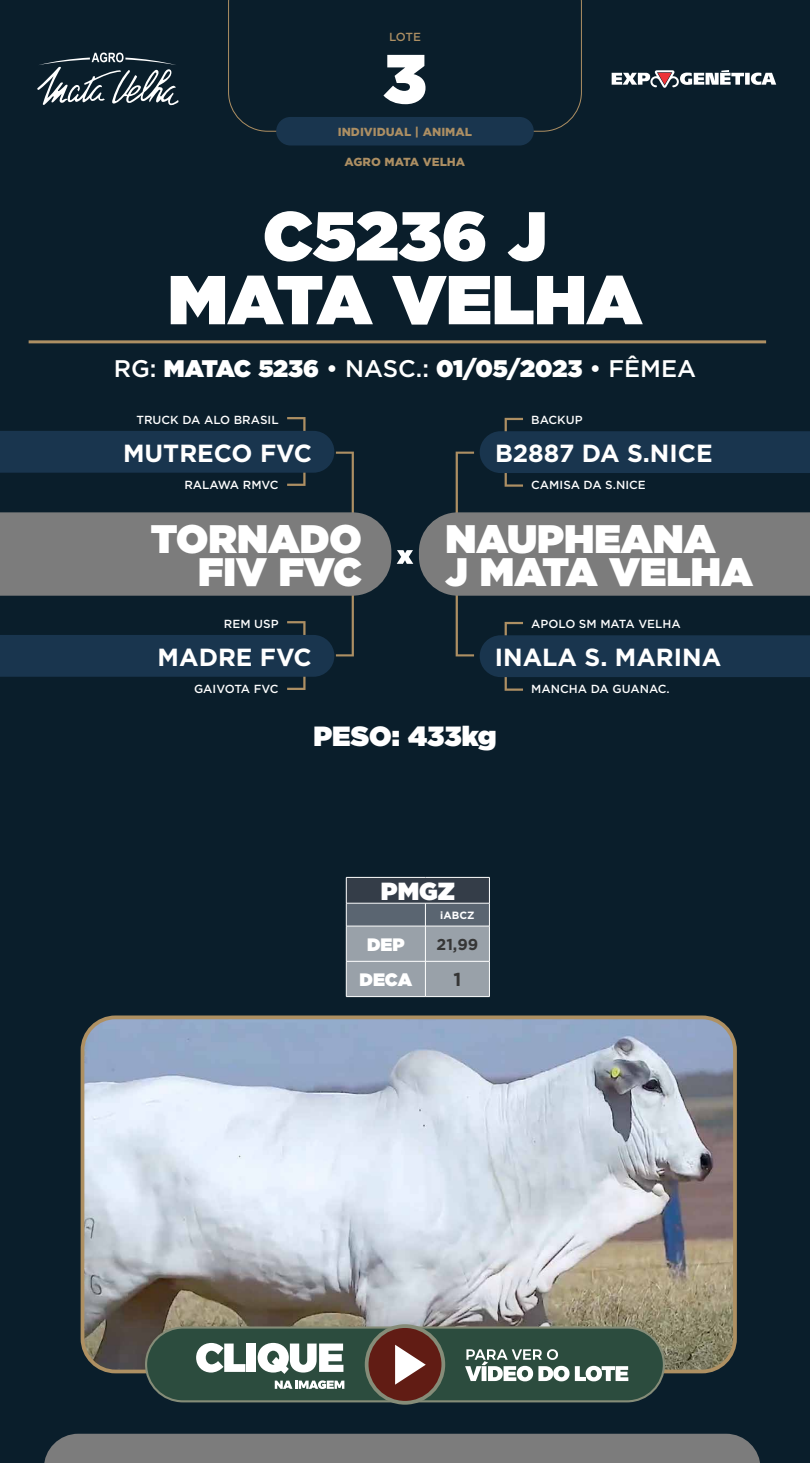
<style>
.page{position:relative;width:810px;height:1463px;background:#fff}
.page>*{position:absolute;margin:0;border:0;box-sizing:border-box;transform-origin:0 0}
.t1{font:900 69px/63.8px "Gotham";color:#fff;text-align:center}
.t2{font:900 39.75px/33px "Gotham";color:#fff;text-align:right}
.t3{font:900 27.75px "Gotham";color:#fff}
.t4{font:700 24.75px "Gotham";color:#fff}
.t5{font:900 24.75px "Gotham";color:#fff}
.t6{font:900 24px "Gotham";letter-spacing:-.005em;color:#fff}
.t7{font:700 18.75px "Gotham";color:#363636}
.t8{font:900 18px "Gotham";color:#fff}
.t9{font:700 15.75px "Gotham";color:#363636}
.t10{font:500 11.25px "Gotham S Sm";color:#fff}
.t11{font:900 11.25px "Gotham S Sm";color:#ad8f63}
.t12{font:500 11.25px "Gotham S Sm";letter-spacing:-.02em;color:#fff}
.t13{font:500 11.25px "Gotham S Sm";color:#ad8f63}
.t14{font:700 10.5px "Gotham";color:#fff}
.s1{font-weight:500}
</style>
<div class="page">
<div style="left:0;top:0;width:810px;height:1462px;background:#0a1e2b"></div>
<svg style="left:228px;top:0;width:354px;height:132px"></svg>
<svg style="left:397px;top:550px;width:16px;height:14px"></svg>
<img style="left:82px;top:1020px;width:650px;height:350px">
<div style="left:81px;top:1015px;width:656px;height:358px;border:4px solid #ae9062;border-radius:33px"></div>
<div style="left:146px;top:1327px;width:518px;height:74px;background:#2c4c3e;border-radius:37px"></div>
<div style="left:145px;top:1326px;width:520px;height:76px;border:2px solid #858c78;border-radius:37px"></div>
<div style="left:367px;top:1326px;width:76px;height:76px;background:#611c14;border-radius:50%"></div>
<svg style="left:395px;top:1344px;width:31px;height:40px"></svg>
<div style="left:365px;top:1324px;width:80px;height:80px;border:4px solid #858c78;border-radius:50%"></div>
<svg style="left:196px;top:1343px;width:49px;height:29px"></svg>
<div style="left:247px;top:1343px;width:9px;height:28px;background:#fff"></div>
<svg style="left:258px;top:1342px;width:85px;height:31px"></svg>
<svg style="left:275px;top:1380px;width:69px;height:9px"></svg>
<svg style="left:465px;top:1349px;width:163px;height:32px"></svg>
<svg style="left:419px;top:418px;width:391px;height:273px"></svg>
<div style="left:276px;top:117px;width:258px;height:28px;background:#19354e;border-radius:14px"></div>
<svg style="left:0;top:417px;width:391px;height:273px"></svg>
<hr style="left:346px;top:996px;width:79px;height:1px;background:#fff">
<hr style="left:425px;top:996px;width:65px;height:1px;background:#fff">
<svg style="left:346px;top:878px;width:144px;height:118px;background:#7c858e"></svg>
<hr style="left:346px;top:877px;width:79px;height:1px;background:#fff">
<hr style="left:425px;top:877px;width:65px;height:1px;background:#fff">
<hr style="left:346px;top:903px;width:79px;height:1px;background:#fff">
<hr style="left:425px;top:903px;width:65px;height:1px;background:#fff">
<div style="left:44px;top:1433px;width:716px;height:29px;background:#7c7c7c"></div>
<hr style="left:29px;top:340px;width:737px;height:3px;background:#ad8f63">
<svg style="left:37px;top:53px;width:142px;height:53px"></svg>
<svg style="left:612px;top:70px;width:164px;height:18px"></svg>
<p class="t13" style="left:389px;top:29px;width:33px">LOTE</p>
<h1 class="t1" style="left:384px;top:46px;width:44px">3</h1>
<p class="t11" style="left:338px;top:124px;width:136px">INDIVIDUAL | ANIMAL</p>
<p class="t11" style="left:345px;top:154px;width:122px">AGRO MATA VELHA</p>
<h1 class="t1" style="left:168px;top:203px;width:476px">C5236 J<br>MATA VELHA</h1>
<h3 class="t6" style="left:114px;top:351px;width:584px"><span class="s1">RG:</span> MATAC 5236 <span class="s1">• NASC.:</span> 01/05/2023 <span class="s1">• FÊMEA</span></h3>
<p class="t10" style="left:136px;top:412px;width:144px">TRUCK DA ALO BRASIL</p>
<p class="t10" style="left:531px;top:412px;width:53px">BACKUP</p>
<h3 class="t4" style="left:123px;top:436px;width:190px">MUTRECO FVC</h3>
<h3 class="t4" style="left:495px;top:437px;width:219px">B2887 DA S.NICE</h3>
<p class="t10" style="left:184px;top:477px;width:96px">RALAWA RMVC</p>
<p class="t10" style="left:531px;top:477px;width:116px">CAMISA DA S.NICE</p>
<h2 class="t2" style="left:151px;top:522px;width:213px">TORNADO<br>FIV FVC</h2>
<h2 class="t2" style="left:445px;top:522px;width:309px;text-align:left">NAUPHEANA<br>J MATA VELHA</h2>
<p class="t10" style="left:224px;top:616px;width:56px">REM USP</p>
<h3 class="t4" style="left:158px;top:640px;width:156px">MADRE FVC</h3>
<p class="t12" style="left:194px;top:681px;width:86px">GAIVOTA FVC</p>
<p class="t10" style="left:531px;top:616px;width:151px">APOLO SM MATA VELHA</p>
<h3 class="t4" style="left:495px;top:641px;width:228px">INALA S. MARINA</h3>
<p class="t10" style="left:531px;top:681px;width:140px">MANCHA DA GUANAC.</p>
<h3 class="t3" style="left:313px;top:716px;width:185px">PESO: 433kg</h3>
<h3 class="t5" style="left:381px;top:873px;width:75px">PMGZ</h3>
<p class="t14" style="left:440px;top:908px;width:36px">iABCZ</p>
<h3 class="t8" style="left:367px;top:931px;width:39px">DEP</h3>
<h3 class="t9" style="left:437px;top:934px;width:43px">21,99</h3>
<h3 class="t8" style="left:360px;top:967px;width:54px">DECA</h3>
<h3 class="t7" style="left:453px;top:967px;width:9px">1</h3>
</div>
